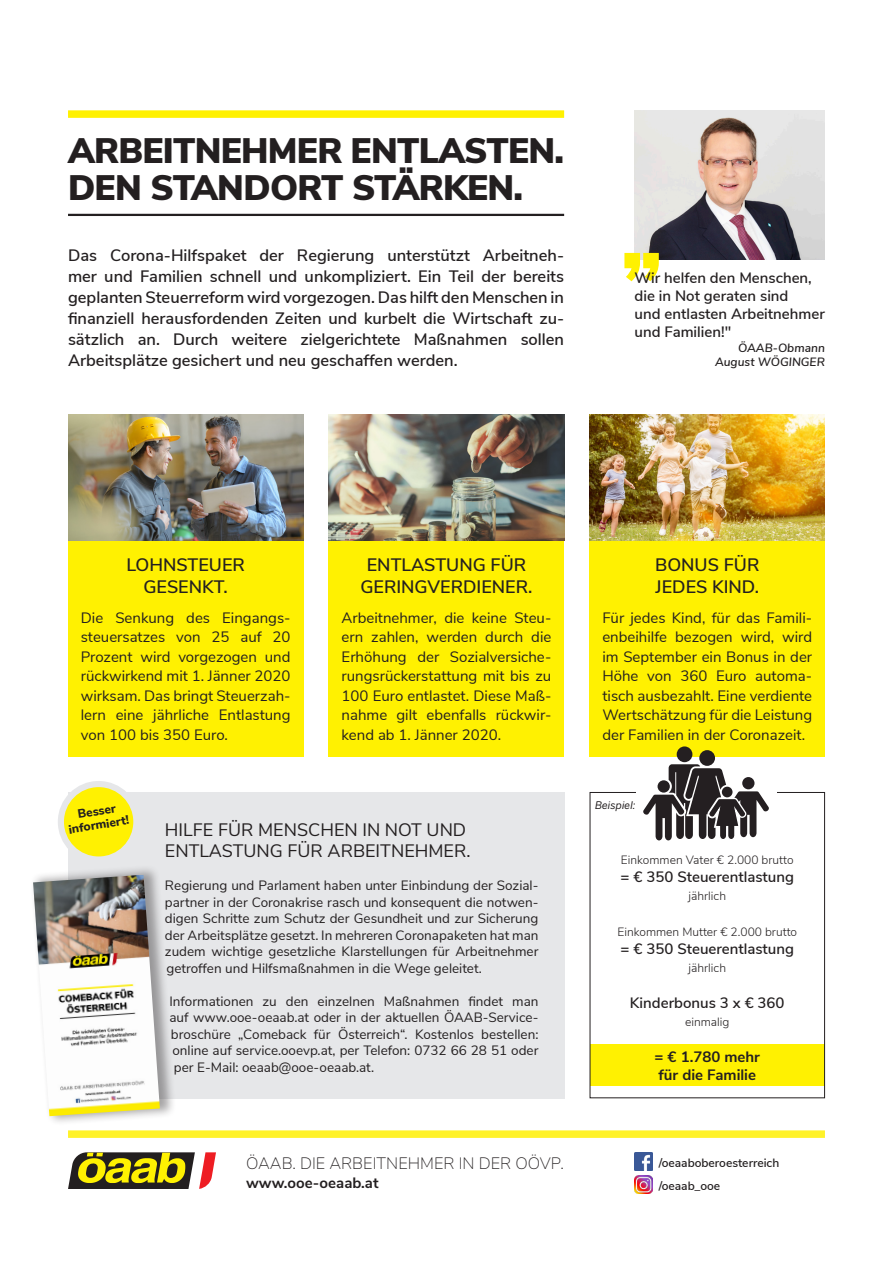
<style>
.page{position:relative;width:893px;height:1263px;background:#fff}
.page>*{position:absolute;margin:0;border:0;box-sizing:border-box;transform-origin:0 0}
.t1{font:900 84.15px "Nunito Sans";color:#fff101}
.t2{font:900 35.4px/37.3px "Nunito Sans";letter-spacing:-.02em;color:#231f20}
.t3{font:600 18px/21.6px "Nunito Sans";color:#231f20;text-align:center}
.t4{font:18px/21.6px "Nunito Sans";color:#231f20}
.t5{font:600 16.5px/21px "Nunito Sans";color:#231f20;text-align:justify}
.t6{font:200 16.5px "Nunito Sans";color:#231f20}
.t7{font:15px/19.5px "Nunito Sans";color:#231f20;text-align:justify}
.t8{font:600 15px/18px "Nunito Sans";color:#231f20}
.t9{font:700 15px/18px "Nunito Sans";color:#231f20}
.t10{font:13.5px/16.5px "Nunito Sans";color:#231f20;text-align:justify}
.t11{font:800 12.15px/13.5px "Nunito Sans";color:#231f20;text-align:center}
.t12{font:300 12px "Nunito Sans";color:#231f20}
.t13{font:600 12px/23.4px "Nunito Sans";color:#231f20}
.t14{font:italic 600 12px/14.4px "Nunito Sans";color:#231f20;text-align:right}
.t15{font:italic 10.5px "Benton Sans";color:#231f20}
</style>
<div class="page">
<img style="left:635px;top:1152px;width:18px;height:18px">
<img style="left:635px;top:1176px;width:18px;height:17px">
<svg style="left:68px;top:1152px;width:148px;height:37px;background:#948034"></svg>
<div style="left:68px;top:1130px;width:757px;height:8px;background:#fff229"></div>
<hr style="left:68px;top:214px;width:496px;height:2px;background:#231f20">
<div style="left:68px;top:110px;width:496px;height:8px;background:#fff101"></div>
<div style="left:68px;top:540px;width:235px;height:216px;background:#fff101"></div>
<div style="left:329px;top:540px;width:235px;height:216px;background:#fff101"></div>
<div style="left:590px;top:540px;width:235px;height:216px;background:#fff101"></div>
<img style="left:68px;top:414px;width:235px;height:126px">
<img style="left:329px;top:414px;width:235px;height:126px">
<img style="left:590px;top:414px;width:235px;height:126px">
<img style="left:634px;top:110px;width:190px;height:150px">
<div style="left:590px;top:1044px;width:235px;height:42px;background:#fff101"></div>
<div style="left:590px;top:792px;width:235px;height:306px;border:1px solid #231f20"></div>
<div style="left:636px;top:783px;width:140px;height:22px;background:#fff"></div>
<div style="left:677px;top:746px;width:15px;height:16px;background:#241f21;border-radius:50%"></div>
<svg style="left:643px;top:764px;width:126px;height:77px"></svg>
<div style="left:699px;top:750px;width:16px;height:16px;background:#241f21;border-radius:50%"></div>
<div style="left:68px;top:792px;width:496px;height:306px;background:#e6e7e9"></div>
<div style="left:30px;top:865px;width:146px;height:261px;background:#231f20;opacity:.4"></div>
<img style="left:33px;top:875px;width:127px;height:241px">
<div style="left:61px;top:784px;width:75px;height:75px;background:#fff101;border-radius:50%"></div>
<div style="left:58px;top:781px;width:81px;height:82px;border:6px solid #e6e7e9;border-radius:50%"></div>
<h2 class="t2" style="left:68px;top:131px;width:498px">ARBEITNEHMER ENTLASTEN.<br>DEN STANDORT STÄRKEN.</h2>
<p class="t5" style="left:68px;top:244px;width:498px">Das Corona-Hilfspaket der Regierung unterstützt Arbeitneh&shy;mer und Familien schnell und unkompliziert. Ein Teil der bereits geplanten Steuerreform wird vorgezogen. Das hilft den Menschen in finanziell herausfordenden Zeiten und kurbelt die Wirtschaft zu&shy;sätzlich an. Durch weitere zielgerichtete Maßnahmen sollen Arbeitsplätze gesichert und neu geschaffen werden.</p>
<h1 class="t1" style="left:621px;top:177px;width:43px">„</h1>
<p class="t8" style="left:634px;top:268px;width:192px">Wir helfen den Menschen, die in Not geraten sind<br>und entlasten Arbeitnehmer und Familien!"</p>
<p class="t14" style="left:715px;top:340px;width:111px">ÖAAB-Obmann<br>August WÖGINGER</p>
<h3 class="t3" style="left:126px;top:553px;width:120px">LOHNSTEUER<br>GESENKT.</h3>
<p class="t7" style="left:81px;top:607px;width:211px">Die Senkung des Eingangs&shy;steuersatzes von 25 auf 20<br>Prozent wird vorgezogen und rückwirkend mit 1. Jänner 2020 wirksam. Das bringt Steuerzah&shy;lern eine jährliche Entlastung von 100 bis 350 Euro.</p>
<h3 class="t3" style="left:360px;top:553px;width:174px">ENTLASTUNG FÜR<br>GERINGVERDIENER.</h3>
<p class="t7" style="left:342px;top:607px;width:211px">Arbeitnehmer, die keine Steu&shy;ern zahlen, werden durch die Erhöhung der Sozialversiche&shy;rungsrückerstattung mit bis zu 100 Euro entlastet. Diese Maß&shy;nahme gilt ebenfalls rückwir&shy;kend ab 1. Jänner 2020.</p>
<p class="t11" style="left:65px;top:809px;width:63px;rotate:-9deg">Besser informiert!</p>
<h3 class="t4" style="left:165px;top:818px;width:307px">HILFE FÜR MENSCHEN IN NOT UND<br>ENTLASTUNG FÜR ARBEITNEHMER.</h3>
<p class="t10" style="left:165px;top:877px;width:375px">Regierung und Parlament haben unter Einbindung der Sozial&shy;partner in der Coronakrise rasch und konsequent die notwen&shy;digen Schritte zum Schutz der Gesundheit und zur Sicherung der Arbeitsplätze gesetzt. In mehreren Coronapaketen hat man zudem wichtige gesetzliche Klarstellungen für Arbeitnehmer getroffen und Hilfsmaßnahmen in die Wege geleitet.</p>
<p class="t10" style="left:169px;top:992px;width:371px">Informationen zu den einzelnen Maßnahmen findet man</p>
<p class="t10" style="left:169px;top:1009px;width:370px">auf www.ooe-oeaab.at oder in der aktuellen ÖAAB-Service-</p>
<p class="t10" style="left:171px;top:1025px;width:369px">broschüre „Comeback für Österreich“. Kostenlos bestellen:</p>
<p class="t10" style="left:172px;top:1042px;width:367px">online auf service.ooevp.at, per Telefon: 0732 66 28 51 oder</p>
<p class="t10" style="left:174px;top:1058px;width:202px">per E-Mail: oeaab@ooe-oeaab.at.</p>
<p class="t6" style="left:246px;top:1151px;width:320px">ÖAAB. DIE ARBEITNEHMER IN DER OÖVP.</p>
<p class="t9" style="left:246px;top:1173px;width:134px">www.ooe-oeaab.at</p>
<h3 class="t3" style="left:655px;top:553px;width:106px;text-align:left">BONUS FÜR<br>JEDES KIND.</h3>
<p class="t7" style="left:602px;top:607px;width:211px">Für jedes Kind, für das Famili&shy;enbeihilfe bezogen wird, wird im September ein Bonus in der Höhe von 360 Euro automa&shy;tisch ausbezahlt. Eine verdiente Wertschätzung für die Leistung der Familien in der Coronazeit.</p>
<p class="t15" style="left:595px;top:799px;width:42px">Beispiel:</p>
<p class="t12" style="left:621px;top:851px;width:174px">Einkommen Vater € 2.000 brutto</p>
<p class="t8" style="left:621px;top:867px;width:175px">= € 350 Steuerentlastung</p>
<p class="t12" style="left:688px;top:887px;width:39px">jährlich</p>
<p class="t12" style="left:617px;top:923px;width:181px">Einkommen Mutter € 2.000 brutto</p>
<p class="t8" style="left:621px;top:939px;width:175px">= € 350 Steuerentlastung</p>
<p class="t12" style="left:688px;top:959px;width:39px">jährlich</p>
<p class="t8" style="left:630px;top:993px;width:156px">Kinderbonus 3 x € 360</p>
<p class="t12" style="left:685px;top:1013px;width:46px">einmalig</p>
<p class="t9" style="left:654px;top:1047px;width:107px">= € 1.780 mehr für die Familie</p>
<p class="t13" style="left:659px;top:1150px;width:122px">/oeaaboberoesterreich /oeaab_ooe</p>
</div>
